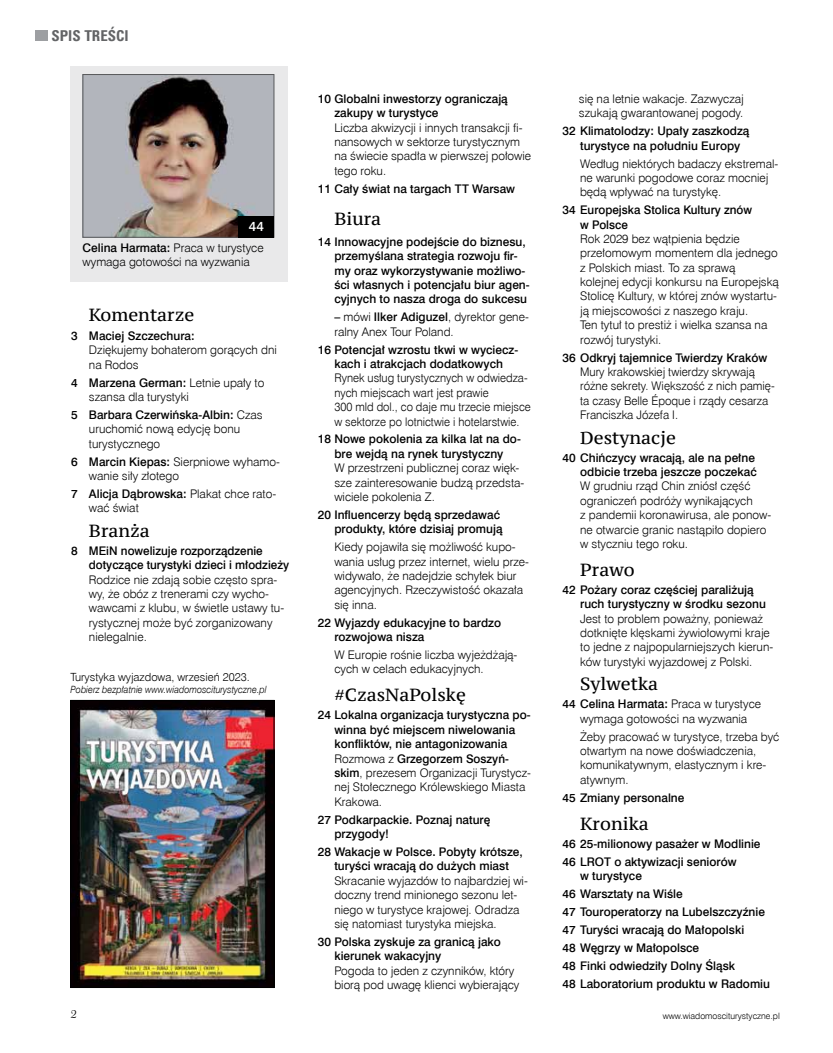
<style>
.page{position:relative;width:833px;height:1053px;background:#fff}
.page>*{position:absolute;margin:0;border:0;box-sizing:border-box;transform-origin:0 0}
.t1{font:17.5px "PT Serif Caption";color:#000}
.t2{font:700 15px "Zurich Cn EU";color:#636466}
.t3{font:13.5px "Swis 721 Md EU";color:#fff}
.t4{font:11.88px/14.4px "Swis 721 Lt EU";color:#000}
.t5{font:11.88px/14.4px "Swis 721 Md EU";color:#000}
.t6{font:11.88px/14.4px "Swis 721 Lt EU";color:#000;scale:.95 1}
.t7{font:11.25px "Swis 721 Lt EU";color:#000}
.t8{font:italic 11.25px "Century 751 EU";color:#000}
.t9{font:italic 10px "Swis 721 Lt EU";color:#000;scale:.92 1}
.t10{font:8.75px "Swis 721 Lt EU";color:#000}
.s1{font-family:"Swis 721 Md EU"}
.s2{font-family:"Swis 721 Lt EU"}
</style>
<div class="page">
<div style="left:35px;top:30px;width:13px;height:11px;background:#9d9fa2"></div>
<div style="left:71px;top:66px;width:217px;height:216px;background:#e9e9ea"></div>
<img style="left:85px;top:76px;width:187px;height:159px">
<div style="left:83px;top:74px;width:191px;height:163px;border:1px solid #58595b"></div>
<div style="left:239px;top:216px;width:35px;height:21px;background:#000"></div>
<img style="left:72px;top:702px;width:200px;height:283px">
<div style="left:70px;top:700px;width:204px;height:287px;border:1px solid #000"></div>
<p class="t2" style="left:52px;top:26px;width:79px">SPIS TREŚCI</p>
<p class="t3" style="left:249px;top:218px;width:17px">44</p>
<p class="t4" style="left:83px;top:241px;width:182px"><span class="s1">Celina Harmata:</span> Praca w turystyce wymaga gotowości na wyzwania</p>
<h1 class="t1" style="left:89px;top:303px;width:107px">Komentarze</h1>
<p class="t5" style="left:71px;top:329px;width:125px">3 Maciej Szczechura:</p>
<p class="t4" style="left:89px;top:343px;width:189px">Dziękujemy bohaterom gorących dni na Rodos</p>
<p class="t5" style="left:71px;top:376px;width:195px">4 Marzena German: <span class="s2">Letnie upały to</span></p>
<p class="t4" style="left:89px;top:390px;width:101px">szansa dla turystyki</p>
<p class="t5" style="left:71px;top:408px;width:193px">5 Barbara Czerwińska-Albin: <span class="s2">Czas</span></p>
<p class="t4" style="left:89px;top:422px;width:153px">uruchomić nową edycję bonu turystycznego</p>
<p class="t4" style="left:89px;top:454px;width:193px;text-indent:-18px"><span class="s1">6 Marcin Kiepas:</span> Sierpniowe wyhamo&shy;wanie siły złotego</p>
<p class="t5" style="left:71px;top:487px;width:207px">7 Alicja Dąbrowska: <span class="s2">Plakat chce rato-</span></p>
<p class="t4" style="left:89px;top:501px;width:51px">wać świat</p>
<h1 class="t1" style="left:89px;top:519px;width:62px">Branża</h1>
<p class="t5" style="left:89px;top:544px;width:202px;text-indent:-18px">8 MEiN nowelizuje rozporządzenie dotyczące turystyki dzieci i młodzieży</p>
<p class="t4" style="left:89px;top:572px;width:197px">Rodzice nie zdają sobie często spra&shy;wy, że obóz z trenerami czy wycho&shy;wawcami z klubu, w świetle ustawy tu&shy;rystycznej może być zorganizowany nielegalnie.</p>
<p class="t7" style="left:70px;top:669px;width:181px">Turystyka wyjazdowa, wrzesień 2023.</p>
<p class="t9" style="left:70px;top:683px;width:215px">Pobierz bezpłatnie www.wiadomosciturystyczne.pl</p>
<p class="t5" style="left:334px;top:92px;width:175px;text-indent:-17px">10 Globalni inwestorzy ograniczają zakupy w turystyce</p>
<p class="t4" style="left:334px;top:120px;width:198px">Liczba akwizycji i innych transakcji fi&shy;nansowych w sektorze turystycznym na świecie spadła w pierwszej połowie tego roku.</p>
<p class="t5" style="left:318px;top:182px;width:199px">11 Cały świat na targach TT Warsaw</p>
<h1 class="t1" style="left:334px;top:207px;width:48px">Biura</h1>
<p class="t5" style="left:334px;top:235px;width:197px;text-indent:-16px">14 Innowacyjne podejście do biznesu, przemyślana strategia rozwoju fir&shy;my oraz wykorzystywanie możliwo&shy;ści własnych i potencjału biur agen&shy;cyjnych to nasza droga do sukcesu</p>
<p class="t4" style="left:334px;top:310px;width:196px"><span class="s1">–</span> mówi <span class="s1">Ilker Adiguzel</span>, dyrektor gene&shy;ralny Anex Tour Poland.</p>
<p class="t5" style="left:318px;top:343px;width:202px;text-align:center">16 Potencjał wzrostu tkwi w wyciecz&shy;kach i atrakcjach dodatkowych</p>
<p class="t6" style="left:334px;top:371px;width:208px">Rynek usług turystycznych w odwiedza&shy;nych miejscach wart jest prawie<br>300 mld dol., co daje mu trzecie miejsce w sektorze po lotnictwie i hotelarstwie.</p>
<p class="t5" style="left:318px;top:432px;width:204px;text-align:center">18 Nowe pokolenia za kilka lat na do&shy;bre wejdą na rynek turystyczny</p>
<p class="t4" style="left:334px;top:461px;width:192px">W przestrzeni publicznej coraz więk&shy;sze zainteresowanie budzą przedsta&shy;wiciele pokolenia Z.</p>
<p class="t5" style="left:318px;top:508px;width:186px;text-align:right">20 Influencerzy będą sprzedawać produkty, które dzisiaj promują</p>
<p class="t4" style="left:334px;top:540px;width:196px">Kiedy pojawiła się możliwość kupo&shy;wania usług przez internet, wielu prze&shy;widywało, że nadejdzie schyłek biur agencyjnych. Rzeczywistość okazała się inna.</p>
<p class="t5" style="left:334px;top:616px;width:168px;text-indent:-16px">22 Wyjazdy edukacyjne to bardzo rozwojowa nisza</p>
<p class="t4" style="left:334px;top:647px;width:185px">W Europie rośnie liczba wyjeżdżają&shy;cych w celach edukacyjnych.</p>
<h1 class="t1" style="left:334px;top:684px;width:133px">#CzasNaPolskę</h1>
<p class="t5" style="left:318px;top:708px;width:214px;text-align:center">24 Lokalna organizacja turystyczna po&shy;winna być miejscem niwelowania konfliktów, nie antagonizowania <span class="s2">Rozmowa z</span> Grzegorzem Soszyń-</p>
<p class="t4" style="left:334px;top:765px;width:198px"><span class="s1">skim</span>, prezesem Organizacji Turystycz&shy;nej Stołecznego Królewskiego Miasta<br>Krakowa.</p>
<p class="t5" style="left:334px;top:812px;width:157px;text-indent:-16px">27 Podkarpackie. Poznaj naturę przygody!</p>
<p class="t5" style="left:318px;top:845px;width:206px;text-align:center">28 Wakacje w Polsce. Pobyty krótsze, turyści wracają do dużych miast</p>
<p class="t4" style="left:334px;top:873px;width:195px">Skracanie wyjazdów to najbardziej wi&shy;doczny trend minionego sezonu let&shy;niego w turystyce krajowej. Odradza się natomiast turystyka miejska.</p>
<p class="t5" style="left:334px;top:935px;width:168px;text-indent:-16px">30 Polska zyskuje za granicą jako kierunek wakacyjny</p>
<p class="t4" style="left:334px;top:963px;width:187px">Pogoda to jeden z czynników, który biorą pod uwagę klienci wybierający</p>
<p class="t4" style="left:579px;top:92px;width:166px">się na letnie wakacje. Zazwyczaj szukają gwarantowanej pogody.</p>
<p class="t5" style="left:580px;top:124px;width:171px;text-indent:-18px">32 Klimatolodzy: Upały zaszkodzą turystyce na południu Europy</p>
<p class="t4" style="left:580px;top:156px;width:200px">Według niektórych badaczy ekstremal&shy;ne warunki pogodowe coraz mocniej będą wpływać na turystykę.</p>
<p class="t5" style="left:580px;top:203px;width:174px;text-indent:-18px">34 Europejska Stolica Kultury znów w Polsce</p>
<p class="t4" style="left:580px;top:232px;width:200px">Rok 2029 bez wątpienia będzie przełomowym momentem dla jednego z Polskich miast. To za sprawą<br>kolejnej edycji konkursu na Europejską Stolicę Kultury, w której znów wystartu&shy;ją miejscowości z naszego kraju.<br>Ten tytuł to prestiż i wielka szansa na rozwój turystyki.</p>
<p class="t5" style="left:562px;top:351px;width:206px">36 Odkryj tajemnice Twierdzy Kraków</p>
<p class="t4" style="left:580px;top:365px;width:196px">Mury krakowskiej twierdzy skrywają różne sekrety. Większość z nich pamię&shy;ta czasy Belle Époque i rządy cesarza Franciszka Józefa I.</p>
<h1 class="t1" style="left:580px;top:426px;width:97px">Destynacje</h1>
<p class="t5" style="left:562px;top:451px;width:196px;text-align:right">40 Chińczycy wracają, ale na pełne odbicie trzeba jeszcze poczekać</p>
<p class="t4" style="left:580px;top:479px;width:193px">W grudniu rząd Chin zniósł część ograniczeń podróży wynikających<br>z pandemii koronawirusa, ale ponow&shy;ne otwarcie granic nastąpiło dopiero w styczniu tego roku.</p>
<h1 class="t1" style="left:580px;top:558px;width:56px">Prawo</h1>
<p class="t5" style="left:580px;top:583px;width:187px;text-indent:-18px">42 Pożary coraz częściej paraliżują ruch turystyczny w środku sezonu</p>
<p class="t4" style="left:580px;top:611px;width:195px">Jest to problem poważny, ponieważ dotknięte klęskami żywiołowymi kraje to jedne z najpopularniejszych kierun&shy;ków turystyki wyjazdowej z Polski.</p>
<h1 class="t1" style="left:580px;top:672px;width:80px">Sylwetka</h1>
<p class="t5" style="left:562px;top:697px;width:200px">44 Celina Harmata: <span class="s2">Praca w turystyce</span></p>
<p class="t4" style="left:580px;top:709px;width:201px;line-height:17.9px">wymaga gotowości na wyzwania<br>Żeby pracować w turystyce, trzeba być</p>
<p class="t4" style="left:580px;top:743px;width:188px">otwartym na nowe doświadczenia, komunikatywnym, elastycznym i kre&shy;atywnym.</p>
<p class="t5" style="left:562px;top:791px;width:123px">45 Zmiany personalne</p>
<h1 class="t1" style="left:580px;top:812px;width:70px">Kronika</h1>
<p class="t5" style="left:562px;top:835px;width:200px;line-height:17.9px">46 25-milionowy pasażer w Modlinie<br>46 LROT o aktywizacji seniorów</p>
<p class="t5" style="left:562px;top:867px;width:209px;line-height:17.9px;text-indent:18px">w turystyce<br>46 Warsztaty na Wiśle<br>47 Touroperatorzy na Lubelszczyźnie<br>47 Turyści wracają do Małopolski<br>48 Węgrzy w Małopolsce<br>48 Finki odwiedziły Dolny Śląsk<br>48 Laboratorium produktu w Radomiu</p>
<p class="t8" style="left:71px;top:1007px;width:8px">2</p>
<p class="t10" style="left:663px;top:1010px;width:118px">www.wiadomosciturystyczne.pl</p>
</div>
